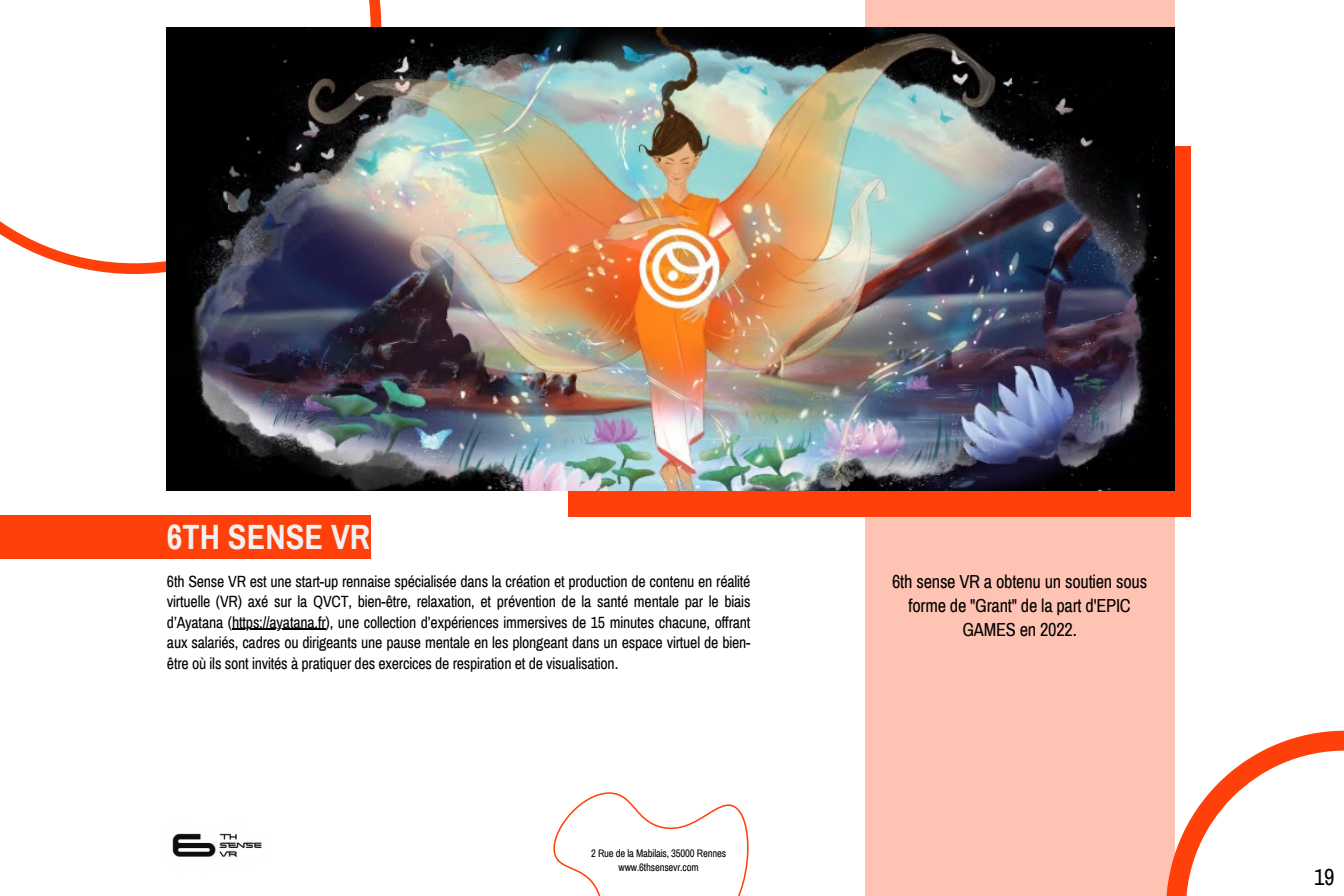
<style>
.page{position:relative;width:1344px;height:896px;background:#fff}
.page>*{position:absolute;margin:0;border:0;box-sizing:border-box;transform-origin:0 0}
.t1{font:700 34.3px "Archivo Narrow";color:#f1f1f1}
.t2{font:22.75px "Archivo Narrow";color:#000}
.t3{font:18.38px/23.6px "Archivo Narrow";letter-spacing:-.01em;color:#000;text-align:center}
.t4{font:15.84px/20.5px "Archivo Narrow";letter-spacing:-.01em;color:#000;text-align:justify}
.t5{font:10.67px/14.4px "Archivo Narrow";letter-spacing:-.015em;color:#000;text-align:center}
</style>
<div class="page">
<div style="left:568px;top:146px;width:623px;height:371px;background:#ff400a"></div>
<div style="left:865px;top:0;width:309px;height:896px;background:#ffc3b3"></div>
<svg style="left:1166px;top:731px;width:178px;height:165px"></svg>
<svg style="left:0;top:0;width:381px;height:274px"></svg>
<img style="left:167px;top:27px;width:1007px;height:463px">
<div style="left:0;top:515px;width:371px;height:44px;background:#ff400a"></div>
<svg style="left:553px;top:792px;width:196px;height:104px"></svg>
<img style="left:172px;top:833px;width:90px;height:24px">
<hr style="left:232px;top:629px;width:94px;height:1px;background:#000">
<h1 class="t1" style="left:167px;top:519px;width:205px">6TH SENSE VR</h1>
<p class="t4" style="left:167px;top:571px;width:585px">6th Sense VR est une start-up rennaise spécialisée dans la création et production de contenu en réalité virtuelle (VR) axé sur la QVCT, bien-être, relaxation, et prévention de la santé mentale par le biais d’Ayatana (https://ayatana.fr), une collection d’expériences immersives de 15 minutes chacune, offrant aux salariés, cadres ou dirigeants une pause mentale en les plongeant dans un espace virtuel de bien&shy;être où ils sont invités à pratiquer des exercices de respiration et de visualisation.</p>
<p class="t5" style="left:591px;top:846px;width:136px">2 Rue de la Mabilais, 35000 Rennes www.6thsensevr.com</p>
<p class="t3" style="left:892px;top:570px;width:257px">6th sense VR a obtenu un soutien sous forme de "Grant" de la part d'EPIC<br>GAMES en 2022.</p>
<h2 class="t2" style="left:1314px;top:865px;width:22px">19</h2>
</div>
